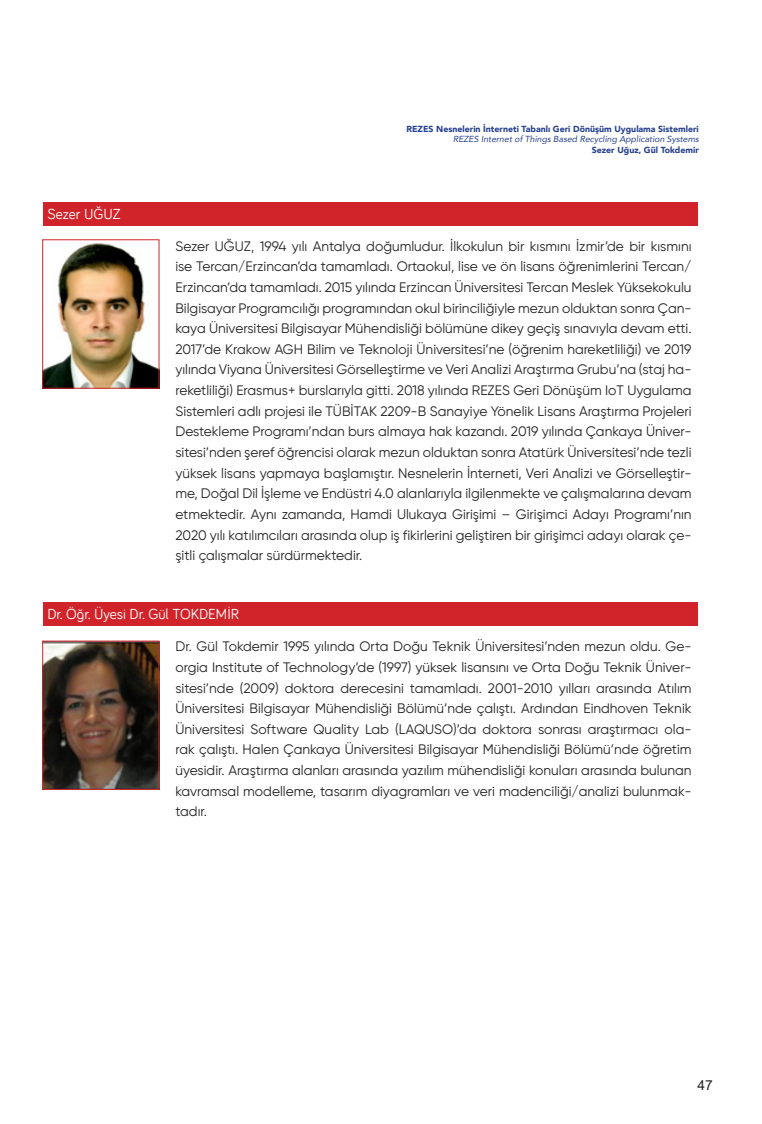
<style>
.page{position:relative;width:762px;height:1124px;background:#fff}
.page>*{position:absolute;margin:0;border:0;box-sizing:border-box;transform-origin:0 0}
.t1{font:15px "Bariol";color:#fff}
.t2{font:13.75px/20.6px "Gilroy";color:#232323;text-align:justify}
.t3{font:13.75px "Arial";color:#231f20}
.t4{font:900 8.75px "Avenir";color:#253f8e}
.t5{font:italic 8.75px "Avenir";color:#253f8e}
</style>
<div class="page">
<div style="left:43px;top:202px;width:654px;height:23px;background:#d1232a"></div>
<div style="left:43px;top:602px;width:654px;height:23px;background:#d1232a"></div>
<img style="left:44px;top:243px;width:113px;height:143px">
<img style="left:44px;top:642px;width:113px;height:145px">
<div style="left:42px;top:640px;width:117px;height:149px;border:1px solid #d1232a"></div>
<p class="t1" style="left:47px;top:203px;width:74px">Sezer UĞUZ</p>
<p class="t4" style="left:406px;top:121px;width:294px">REZES Nesnelerin İnterneti Tabanlı Geri Dönüşüm Uygulama Sistemleri</p>
<p class="t5" style="left:453px;top:134px;width:247px">REZES Internet of Things Based Recycling Application Systems</p>
<p class="t4" style="left:592px;top:142px;width:109px">Sezer Uğuz, Gül Tokdemir</p>
<p class="t2" style="left:175px;top:235px;width:518px">Sezer UĞUZ, 1994 yılı Antalya doğumludur. İlkokulun bir kısmını İzmir’de bir kısmını ise Tercan/Erzincan’da tamamladı. Ortaokul, lise ve ön lisans öğrenimlerini Tercan/ Erzincan’da tamamladı. 2015 yılında Erzincan Üniversitesi Tercan Meslek Yüksekokulu Bilgisayar Programcılığı programından okul birinciliğiyle mezun olduktan sonra Çan&shy;kaya Üniversitesi Bilgisayar Mühendisliği bölümüne dikey geçiş sınavıyla devam etti.<br>2017’de Krakow AGH Bilim ve Teknoloji Üniversitesi’ne (öğrenim hareketliliği) ve 2019 yılında Viyana Üniversitesi Görselleştirme ve Veri Analizi Araştırma Grubu’na (staj ha&shy;reketliliği) Erasmus+ burslarıyla gitti. 2018 yılında REZES Geri Dönüşüm IoT Uygulama Sistemleri adlı projesi ile TÜBİTAK 2209-B Sanayiye Yönelik Lisans Araştırma Projeleri Destekleme Programı’ndan burs almaya hak kazandı. 2019 yılında Çankaya Üniver&shy;sitesi’nden şeref öğrencisi olarak mezun olduktan sonra Atatürk Üniversitesi’nde tezli yüksek lisans yapmaya başlamıştır. Nesnelerin İnterneti, Veri Analizi ve Görselleştir&shy;me, Doğal Dil İşleme ve Endüstri 4.0 alanlarıyla ilgilenmekte ve çalışmalarına devam etmektedir. Aynı zamanda, Hamdi Ulukaya Girişimi – Girişimci Adayı Programı’nın 2020 yılı katılımcıları arasında olup iş fikirlerini geliştiren bir girişimci adayı olarak çe&shy;şitli çalışmalar sürdürmektedir.</p>
<p class="t1" style="left:47px;top:604px;width:193px">Dr. Öğr. Üyesi Dr. Gül TOKDEMİR</p>
<p class="t2" style="left:175px;top:636px;width:518px">Dr. Gül Tokdemir 1995 yılında Orta Doğu Teknik Üniversitesi’nden mezun oldu. Ge&shy;orgia Institute of Technology’de (1997) yüksek lisansını ve Orta Doğu Teknik Üniver&shy;sitesi’nde (2009) doktora derecesini tamamladı. 2001-2010 yılları arasında Atılım Üniversitesi Bilgisayar Mühendisliği Bölümü’nde çalıştı. Ardından Eindhoven Teknik Üniversitesi Software Quality Lab (LAQUSO)’da doktora sonrası araştırmacı ola&shy;rak çalıştı. Halen Çankaya Üniversitesi Bilgisayar Mühendisliği Bölümü’nde öğretim üyesidir. Araştırma alanları arasında yazılım mühendisliği konuları arasında bulunan kavramsal modelleme, tasarım diyagramları ve veri madenciliği/analizi bulunmak&shy;tadır.</p>
<p class="t3" style="left:697px;top:1075px;width:17px">47</p>
</div>
